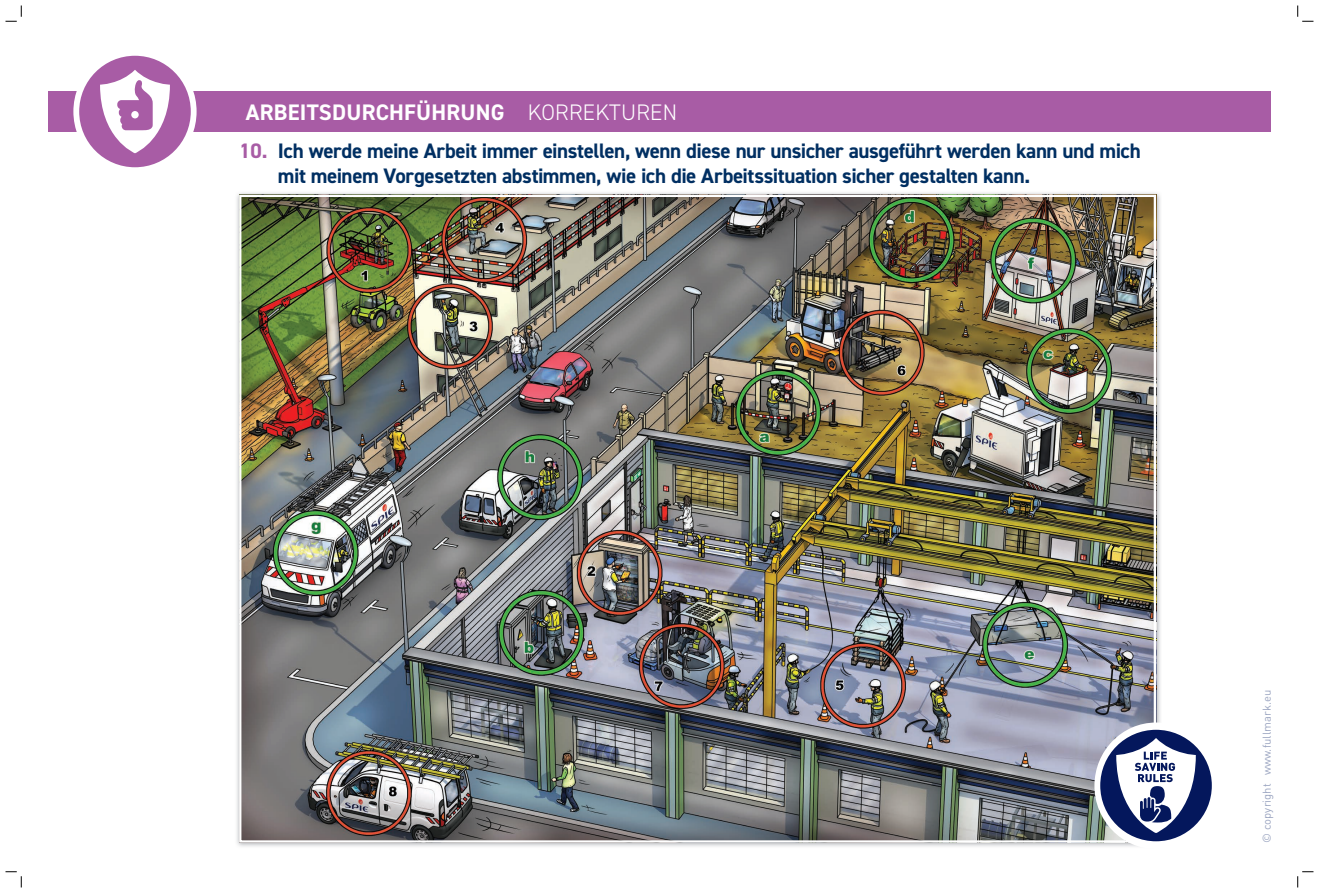
<style>
.page{position:relative;width:1319px;height:893px;background:#fff}
.page>*{position:absolute;margin:0;border:0;box-sizing:border-box;transform-origin:0 0}
.t1{font:700 22.5px "DIN2014";letter-spacing:.01em;color:#fff}
.t2{font:300 22.5px "DIN2014";letter-spacing:.01em;color:#fff}
.t3{font:700 21px/25.2px "DIN2014";letter-spacing:-.02em;color:#002f62}
.t4{font:11.25px "FFDIN";color:#9aa4c0}
.s1{color:#a85ca5}
</style>
<div class="page">
<img style="left:236px;top:192px;width:925px;height:655px">
<img style="left:242px;top:198px;width:910px;height:642px">
<div style="left:48px;top:91px;width:1222px;height:41px;background:#a85ca5"></div>
<div style="left:73px;top:48px;width:123px;height:127px;background:#fff;border-radius:50%"></div>
<div style="left:79px;top:56px;width:112px;height:111px;background:#a85ca5;border-radius:50%"></div>
<svg style="left:100px;top:70px;width:70px;height:83px"></svg>
<div style="left:131px;top:111px;width:8px;height:7px;background:#fff;border-radius:50%"></div>
<div style="left:1094px;top:722px;width:123px;height:127px;background:#fff;border-radius:50%"></div>
<div style="left:1100px;top:730px;width:111px;height:111px;background:#04175c;border-radius:50%"></div>
<svg style="left:1116px;top:738px;width:79px;height:95px"></svg>
<svg style="left:6px;top:6px;width:16px;height:16px"></svg>
<svg style="left:6px;top:871px;width:16px;height:16px"></svg>
<svg style="left:1297px;top:6px;width:16px;height:16px"></svg>
<svg style="left:1297px;top:871px;width:16px;height:16px"></svg>
<p class="t1" style="left:246px;top:98px;width:260px">ARBEITSDURCHFÜHRUNG</p>
<p class="t3" style="left:278px;top:138px;width:864px;text-indent:-39px"><span class="s1">10.</span> Ich werde meine Arbeit immer einstellen, wenn diese nur unsicher ausgeführt werden kann und mich mit meinem Vorgesetzten abstimmen, wie ich die Arbeitssituation sicher gestalten kann.</p>
<p class="t2" style="left:527px;top:99px;width:151px">KORREKTUREN</p>
<p class="t4" style="left:1259px;top:843px;width:154px;rotate:-90deg">© copyright www.fullmark.eu</p>
</div>
